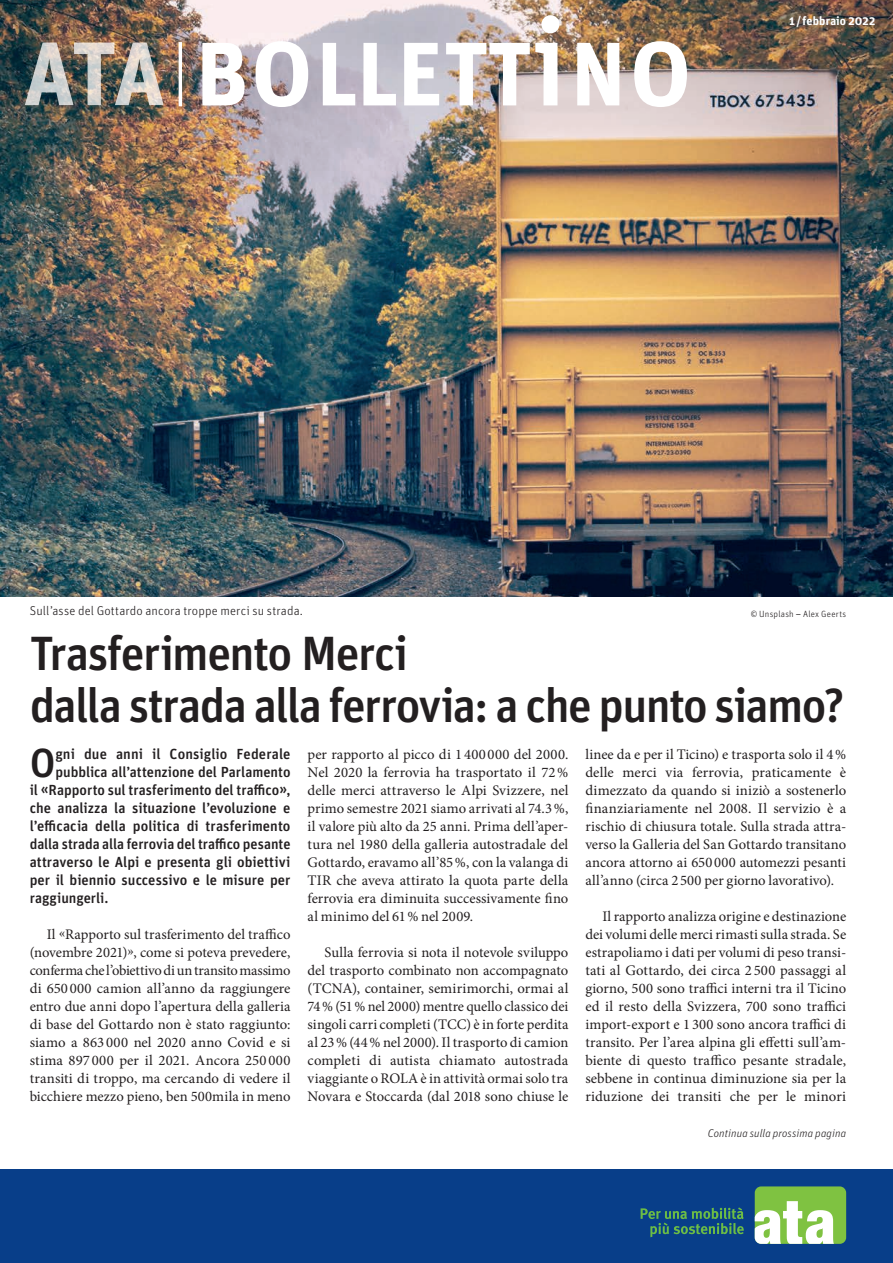
<style>
.page{position:relative;width:893px;height:1263px;background:#fff}
.page>*{position:absolute;margin:0;border:0;box-sizing:border-box;transform-origin:0 0}
.t1{font:700 90px "Unit OT";letter-spacing:-.025em;color:#fff}
.t2{font:500 48px/52.5px "Unit OT";letter-spacing:-.035em;color:#231f20}
.t3{font:500 40.65px "Unit OT";color:#231f20}
.t4{font:14.7px/18px "Minion Pro";letter-spacing:.005em;color:#231f20;text-align:justify}
.t5{font:500 14.7px "Unit OT";color:#231f20}
.t6{font:300 12.75px "Unit OT";letter-spacing:.01em;color:#231f20}
.t7{font:700 12px "Unit OT";letter-spacing:.015em;color:#fff}
.t8{font:italic 300 11.25px "Unit OT";letter-spacing:.005em;color:#231f20}
.t9{font:300 9px "Unit OT";letter-spacing:.025em;color:#231f20}
.s1{font-weight:500;font-size:123.75px}
.s2{font-family:"Meta";font-weight:400}
</style>
<div class="page">
<div style="left:0;top:1169px;width:893px;height:94px;background:#083e89"></div>
<div style="left:755px;top:1186px;width:91px;height:58px;background:#7fc241;border-radius:6px"></div>
<svg style="left:755px;top:1201px;width:79px;height:43px"></svg>
<svg style="left:641px;top:1207px;width:103px;height:30px"></svg>
<img style="left:0;top:0;width:893px;height:597px">
<hr style="left:179px;top:42px;width:3px;height:64px;background:#fff">
<h1 class="t1" style="left:23px;top:16px;width:671px">ATA B<span class="s1">o</span>LLETT<span class="s1">i</span>N<span class="s1">o</span></h1>
<p class="t7" style="left:789px;top:13px;width:88px">1/febbraio 2022</p>
<p class="t6" style="left:30px;top:603px;width:275px">Sull’asse del Gottardo ancora troppe merci su strada.</p>
<p class="t9" style="left:751px;top:608px;width:97px">© Unsplash <span class="s2">–</span> Alex Geerts</p>
<h2 class="t2" style="left:30px;top:626px;width:816px">Trasferimento Merci<br>dalla strada alla ferrovia: a che punto siamo?</h2>
<h3 class="t3" style="left:30px;top:736px;width:27px">O</h3>
<p class="t5" style="left:55px;top:744px;width:237px">gni due anni il Consiglio Federale</p>
<p class="t5" style="left:55px;top:762px;width:237px">pubblica all’attenzione del Parlamento</p>
<p class="t5" style="left:30px;top:780px;width:262px">il «Rapporto sul trasferimento del traffico»,</p>
<p class="t5" style="left:30px;top:798px;width:262px">che analizza la situazione l’evoluzione e</p>
<p class="t5" style="left:30px;top:816px;width:262px">l’efficacia della politica di trasferimento</p>
<p class="t5" style="left:30px;top:834px;width:262px">dalla strada alla ferrovia del traffico pesante</p>
<p class="t5" style="left:30px;top:852px;width:262px">attraverso le Alpi e presenta gli obiettivi</p>
<p class="t5" style="left:30px;top:870px;width:262px">per il biennio successivo e le misure per</p>
<p class="t5" style="left:30px;top:888px;width:80px">raggiungerli.</p>
<p class="t4" style="left:30px;top:925px;width:262px;text-indent:17px">Il «Rapporto sul trasferimento del traffico (novembre 2021)», come si poteva prevedere, conferma che l’obiettivo di un transito massimo di 650000 camion all’anno da raggiungere entro due anni dopo l’apertura della galleria di base del Gottardo non è stato raggiunto: siamo a 863 000 nel 2020 anno Covid e si stima 897 000 per il 2021. Ancora 250 000 transiti di troppo, ma cercando di vedere il bicchiere mezzo pieno, ben 500mila in meno</p>
<p class="t4" style="left:308px;top:745px;width:262px">per rapporto al picco di 1400000 del 2000.<br>Nel 2020 la ferrovia ha trasportato il 72% delle merci attraverso le Alpi Svizzere, nel primo semestre 2021 siamo arrivati al 74.3%, il valore più alto da 25 anni. Prima dell’aper&shy;tura nel 1980 della galleria autostradale del Gottardo, eravamo all’85%, con la valanga di TIR che aveva attirato la quota parte della ferrovia era diminuita successivamente fino al minimo del 61% nel 2009.</p>
<p class="t4" style="left:308px;top:943px;width:262px;text-indent:17px">Sulla ferrovia si nota il notevole sviluppo del trasporto combinato non accompagnato (TCNA), container, semirimorchi, ormai al 74% (51% nel 2000) mentre quello classico dei singoli carri completi (TCC) è in forte perdita al 23% (44% nel 2000). Il trasporto di camion completi di autista chiamato autostrada viaggiante o ROLA è in attività ormai solo tra Novara e Stoccarda (dal 2018 sono chiuse le</p>
<p class="t4" style="left:585px;top:745px;width:262px">linee da e per il Ticino) e trasporta solo il 4% delle merci via ferrovia, praticamente è dimezzato da quando si iniziò a sostenerlo finanziariamente nel 2008. Il servizio è a rischio di chiusura totale. Sulla strada attra&shy;verso la Galleria del San Gottardo transitano ancora attorno ai 650000 automezzi pesanti all’anno (circa 2500 per giorno lavorativo).</p>
<p class="t4" style="left:585px;top:907px;width:262px;text-indent:17px">Il rapporto analizza origine e destinazione dei volumi delle merci rimasti sulla strada. Se estrapoliamo i dati per volumi di peso transi&shy;tati al Gottardo, dei circa 2500 passaggi al giorno, 500 sono traffici interni tra il Ticino ed il resto della Svizzera, 700 sono traffici import-export e 1300 sono ancora traffici di transito. Per l’area alpina gli effetti sull’am&shy;biente di questo traffico pesante stradale, sebbene in continua diminuzione sia per la riduzione dei transiti che per le minori</p>
<p class="t8" style="left:708px;top:1126px;width:140px">Continua sulla prossima pagina</p>
</div>
